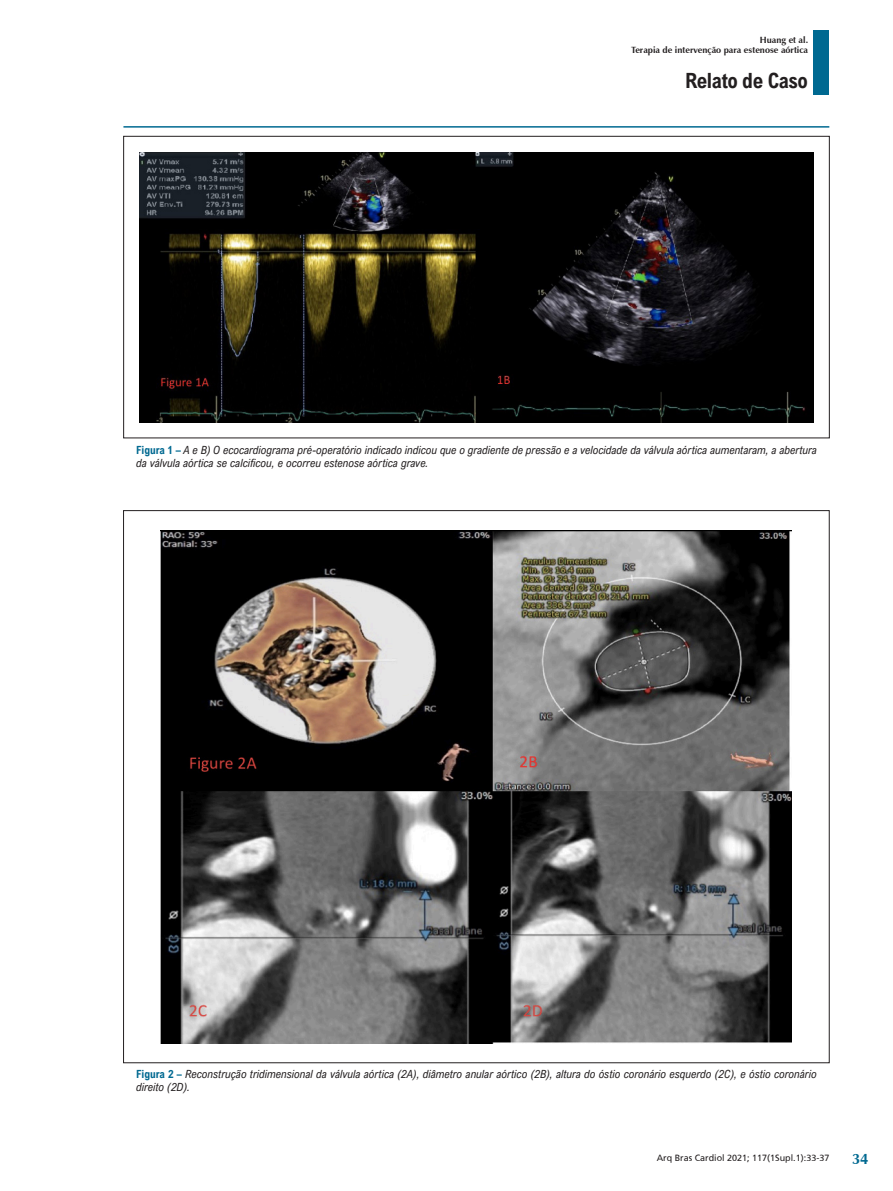
<style>
.page{position:relative;width:893px;height:1191px;background:#fff}
.page>*{position:absolute;margin:0;border:0;box-sizing:border-box;transform-origin:0 0}
.t1{font:700 21px "Arial Nova Cond";letter-spacing:-.02em;color:#231f20}
.t2{font:700 15px "Zapf Humanist 601 BT";color:#006991}
.t3{font:italic 11.25px/13.5px "Arial Nova Cond";color:#231f20}
.t4{font:700 9px/10.8px "Zapf Humanist 601 BT";color:#231f20;text-align:right}
.t5{font:9px "Frutiger";color:#231f20}
.s1{font-weight:700;font-style:normal;color:#006991}
</style>
<div class="page">
<hr style="left:123px;top:126px;width:706px;height:2px;background:#006991">
<div style="left:813px;top:30px;width:16px;height:64px;background:#006991"></div>
<img style="left:139px;top:152px;width:675px;height:270px">
<img style="left:161px;top:530px;width:631px;height:513px">
<p class="t4" style="left:631px;top:34px;width:178px">Huang et al.<br>Terapia de intervenção para estenose aórtica</p>
<h1 class="t1" style="left:685px;top:67px;width:125px">Relato de Caso</h1>
<p class="t3" style="left:136px;top:443px;width:682px"><span class="s1">Figura 1 –</span> A e B) O ecocardiograma pré-operatório indicado indicou que o gradiente de pressão e a velocidade da válvula aórtica aumentaram, a abertura da válvula aórtica se calcificou, e ocorreu estenose aórtica grave.</p>
<p class="t3" style="left:136px;top:1066px;width:682px"><span class="s1">Figura 2 –</span> Reconstrução tridimensional da válvula aórtica (2A), diâmetro anular aórtico (2B), altura do óstio coronário esquerdo (2C), e óstio coronário direito (2D).</p>
<p class="t5" style="left:657px;top:1153px;width:174px">Arq Bras Cardiol 2021; 117(1Supl.1):33-37</p>
<h2 class="t2" style="left:852px;top:1149px;width:18px">34</h2>
</div>
